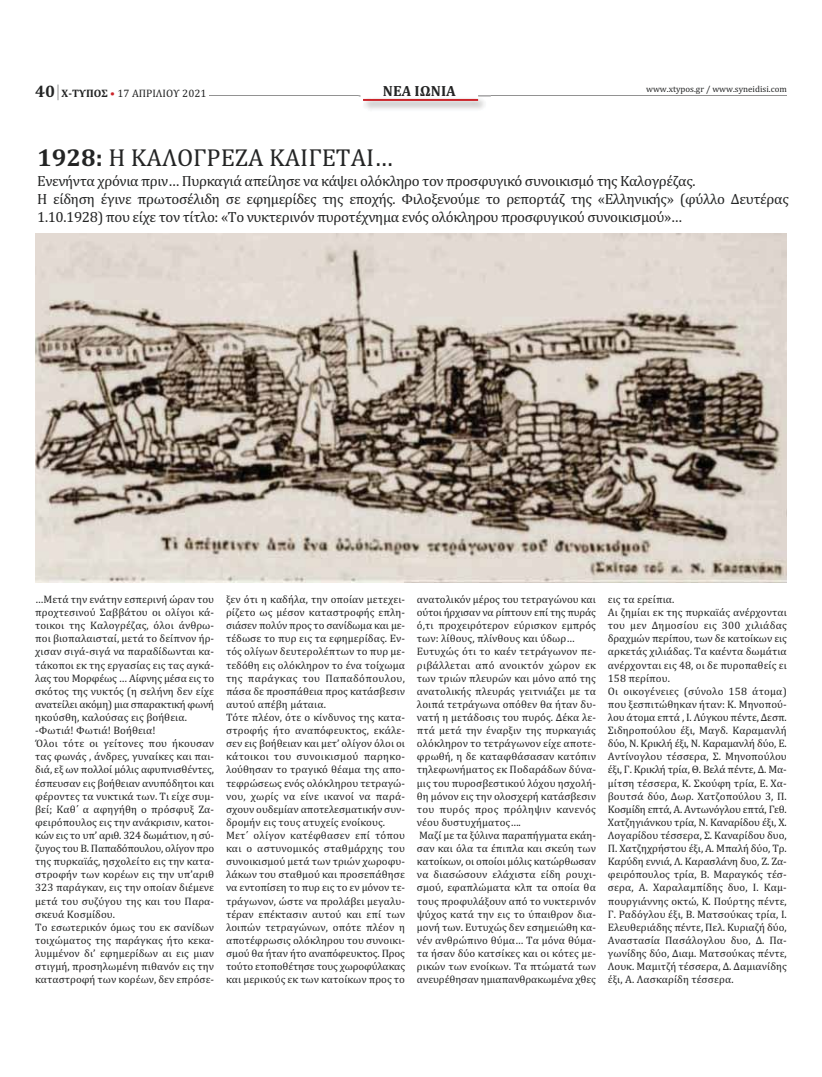
<style>
.page{position:relative;width:822px;height:1077px;background:#fff}
.page>*{position:absolute;margin:0;border:0;box-sizing:border-box;transform-origin:0 0}
.t1{font:24.8px "Cambria";color:#232424}
.t2{font:14.9px/17.9px "Cambria";letter-spacing:-.025em;color:#232424}
.t3{font:700 14.9px "Cambria";color:#262425}
.t4{font:10.9px/13.1px "Cambria";letter-spacing:.005em;color:#232424}
.t5{font:8.9px "Cambria";color:#232424}
.s1{font-weight:700;font-size:16.9px}
.s2{font-weight:700}
.s3{color:#cb242a}
</style>
<div class="page">
<hr style="left:210px;top:95px;width:577px;height:1px;background:#929292">
<img style="left:359px;top:95px;width:132px;height:15px">
<img style="left:361px;top:95px;width:117px;height:4px">
<svg style="left:384px;top:95px;width:72px;height:1px"></svg>
<hr style="left:363px;top:99px;width:115px;height:2px;background:#cb242a">
<svg style="left:58px;top:85px;width:1px;height:15px"></svg>
<img style="left:35px;top:234px;width:752px;height:349px">
<p class="t4" style="left:35px;top:88px;width:173px"><span class="s1">40</span> <span class="s2">Χ‑ΤΥΠΟΣ</span> <span class="s3">•</span> 17 ΑΠΡΙΛΙΟΥ 2021</p>
<h2 class="t3" style="left:383px;top:86px;width:75px">ΝΕΑ ΙΩΝΙΑ</h2>
<p class="t5" style="left:646px;top:86px;width:142px">www.xtypos.gr / www.syneidisi.com</p>
<h1 class="t1" style="left:37px;top:148px;width:357px"><span class="s2">1928:</span> Η ΚΑΛΟΓΡΕΖΑ ΚΑΙΓΕΤΑΙ…</h1>
<p class="t2" style="left:37px;top:174px;width:753px">Ενενήντα χρόνια πριν… Πυρκαγιά απείλησε να κάψει ολόκληρο τον προσφυγικό συνοικισμό της Καλογρέζας.<br>Η είδηση έγινε πρωτοσέλιδη σε εφημερίδες της εποχής. Φιλοξενούμε το ρεπορτάζ της «Ελληνικής» (φύλλο Δευτέρας<br>1.10.1928) που είχε τον τίτλο: «Το νυκτερινόν πυροτέχνημα ενός ολόκληρου προσφυγικού συνοικισμού»…</p>
<p class="t4" style="left:35px;top:594px;width:181px">…Mετά την ενάτην εσπερινή ώραν του προχτεσινού Σαββάτου οι ολίγοι κά‐ τοικοι της Καλογρέζας, όλοι άνθρω‐ ποι βιοπαλαισταί, μετά το δείπνον ήρ‐ χισαν σιγά‐σιγά να παραδίδωνται κα‐ τάκοποι εκ της εργασίας εις τας αγκά‐ λας του Μορφέως … Αίφνης μέσα εις το σκότος της νυκτός (η σελήνη δεν είχε ανατείλει ακόμη) μια σπαρακτική φωνή ηκούσθη, καλούσας εις βοήθεια. ‐Φωτιά! Φωτιά! Βοήθεια!<br>Όλοι τότε οι γείτονες που ήκουσαν τας φωνάς , άνδρες, γυναίκες και παι‐ διά, εξ ων πολλοί μόλις αφυπνισθέντες, έσπευσαν εις βοήθειαν ανυπόδητοι και φέροντες τα νυκτικά των. Τι είχε συμ‐ βεί; Καθ΄ α αφηγήθη ο πρόσφυξ Ζα‐ φειρόπουλος εις την ανάκρισιν, κατοι‐ κών εις το υπ’ αριθ. 324 δωμάτιον, η σύ‐ ζυγος του Β. Παπαδόπουλου, ολίγον προ της πυρκαϊάς, ησχολείτο εις την κατα‐ στροφήν των κορέων εις την υπ’αριθ 323 παράγκαν, εις την οποίαν διέμενε μετά του συζύγου της και του Παρα‐ σκευά Κοσμίδου.<br>Το εσωτερικόν όμως του εκ σανίδων τοιχώματος της παράγκας ήτο κεκα‐ λυμμένον δι’ εφημερίδων αι εις μιαν στιγμή, προσηλωμένη πιθανόν εις την καταστροφή των κορέων, δεν επρόσε‐</p>
<p class="t4" style="left:226px;top:594px;width:181px">ξεν ότι η καδήλα, την οποίαν μετεχει‐ ρίζετο ως μέσον καταστροφής επλη‐ σιάσεν πολύν προς το σανίδωμα και με‐ τέδωσε το πυρ εις τα εφημερίδας. Εν‐ τός ολίγων δευτερολέπτων το πυρ με‐ τεδόθη εις ολόκληρον το ένα τοίχωμα της παράγκας του Παπαδόπουλου, πάσα δε προσπάθεια προς κατάσβεσιν αυτού απέβη μάταια.<br>Τότε πλέον, ότε ο κίνδυνος της κατα‐ στροφής ήτο αναπόφευκτος, εκάλε‐ σεν εις βοήθειαν και μετ’ ολίγον όλοι οι κάτοικοι του συνοικισμού παρηκο‐ λούθησαν το τραγικό θέαμα της απο‐ τεφρώσεως ενός ολόκληρου τετραγώ‐ νου, χωρίς να είνε ικανοί να παρά‐ σχουν ουδεμίαν αποτελεσματικήν συν‐ δρομήν εις τους ατυχείς ενοίκους.<br>Μετ΄ ολίγον κατέφθασεν επί τόπου και ο αστυνομικός σταθμάρχης του συνοικισμού μετά των τριών χωροφυ‐ λάκων του σταθμού και προσεπάθησε να εντοπίσεη το πυρ εις το εν μόνον τε‐ τράγωνον, ώστε να προλάβει μεγαλυ‐ τέραν επέκτασιν αυτού και επί των λοιπών τετραγώνων, οπότε πλέον η αποτέφρωσις ολόκληρου του συνοικι‐ σμού θα ήταν ήτο αναπόφευκτος. Προς τούτο ετοποθέτησε τους χωροφύλακας και μερικούς εκ των κατοίκων προς το</p>
<p class="t4" style="left:417px;top:594px;width:181px">ανατολικόν μέρος του τετραγώνου και ούτοι ήρχισαν να ρίπτουν επί της πυράς ό,τι προχειρότερον εύρισκον εμπρός των: λίθους, πλίνθους και ύδωρ… Ευτυχώς ότι το καέν τετράγωνον πε‐ ριβάλλεται από ανοικτόν χώρον εκ των τριών πλευρών και μόνο από της ανατολικής πλευράς γειτνιάζει με τα λοιπά τετράγωνα οπόθεν θα ήταν δυ‐ νατή η μετάδοσις του πυρός. Δέκα λε‐ πτά μετά την έναρξιν της πυρκαγιάς ολόκληρον το τετράγωνον είχε αποτε‐ φρωθή, η δε καταφθάσασαν κατόπιν τηλεφωνήματος εκ Ποδαράδων δύνα‐ μις του πυροσβεστικού λόχου ησχολή‐ θη μόνον εις την ολοσχερή κατάσβεσιν του πυρός προς πρόληψιν κανενός νέου δυστυχήματος….<br>Μαζί με τα ξύλινα παραπήγματα εκάη‐ σαν και όλα τα έπιπλα και σκεύη των κατοίκων, οι οποίοι μόλις κατώρθωσαν να διασώσουν ελάχιστα είδη ρουχι‐ σμού, εφαπλώματα κλπ τα οποία θα τους προφυλάξουν από το νυκτερινόν ψύχος κατά την εις το ύπαιθρον δια‐ μονή των. Ευτυχώς δεν εσημειώθη κα‐ νέν ανθρώπινο θύμα… Τα μόνα θύμα‐ τα ήσαν δύο κατσίκες και οι κότες με‐ ρικών των ενοίκων. Τα πτώματά των ανευρέθησαν ημιαπανθρακωμένα χθες</p>
<p class="t4" style="left:608px;top:594px;width:181px">εις τα ερείπια.<br>Αι ζημίαι εκ της πυρκαϊάς ανέρχονται του μεν Δημοσίου εις 300 χιλιάδας δραχμών περίπου, των δε κατοίκων εις αρκετάς χιλιάδας. Τα καέντα δωμάτια ανέρχονται εις 48, οι δε πυροπαθείς ει 158 περίπου.<br>Οι οικογένειες (σύνολο 158 άτομα) που ξεσπιτώθηκαν ήταν: Κ. Μηνοπού‐ λου άτομα επτά , Ι. Λύγκου πέντε, Δεσπ.<br>Σιδηροπούλου έξι, Μαγδ. Καραμανλή δύο, Ν. Κρικλή έξι, Ν. Καραμανλή δύο, Ε.<br>Αντίνογλου τέσσερα, Σ. Μηνοπούλου έξι, Γ. Κρικλή τρία, Θ. Βελά πέντε, Δ. Μα‐ μίτση τέσσερα, Κ. Σκούφη τρία, Ε. Χα‐ βουτσά δύο, Δωρ. Χατζοπούλου 3, Π.<br>Κοσμίδη επτά, Α. Αντωνόγλου επτά, Γεθ.<br>Χατζηγιάνκου τρία, Ν. Καναρίδου έξι, Χ.<br>Λογαρίδου τέσσερα, Σ. Καναρίδου δυο, Π. Χατζηχρήστου έξι, Α. Μπαλή δύο, Τρ.<br>Καρύδη εννιά, Λ. Καρασλάνη δυο, Ζ. Ζα‐ φειρόπουλος τρία, Β. Μαραγκός τέσ‐ σερα, Α. Χαραλαμπίδης δυο, Ι. Καμ‐ πουργιάννης οκτώ, Κ. Πούρτης πέντε, Γ. Ραδόγλου έξι, Β. Ματσούκας τρία, Ι.<br>Ελευθεριάδης πέντε, Πελ. Κυριαζή δύο, Αναστασία Πασάλογλου δυο, Δ. Πα‐ γωνίδης δύο, Διαμ. Ματσούκας πέντε, Λουκ. Μαμιτζή τέσσερα, Δ. Δαμιανίδης έξι, Α. Λασκαρίδη τέσσερα.</p>
</div>
